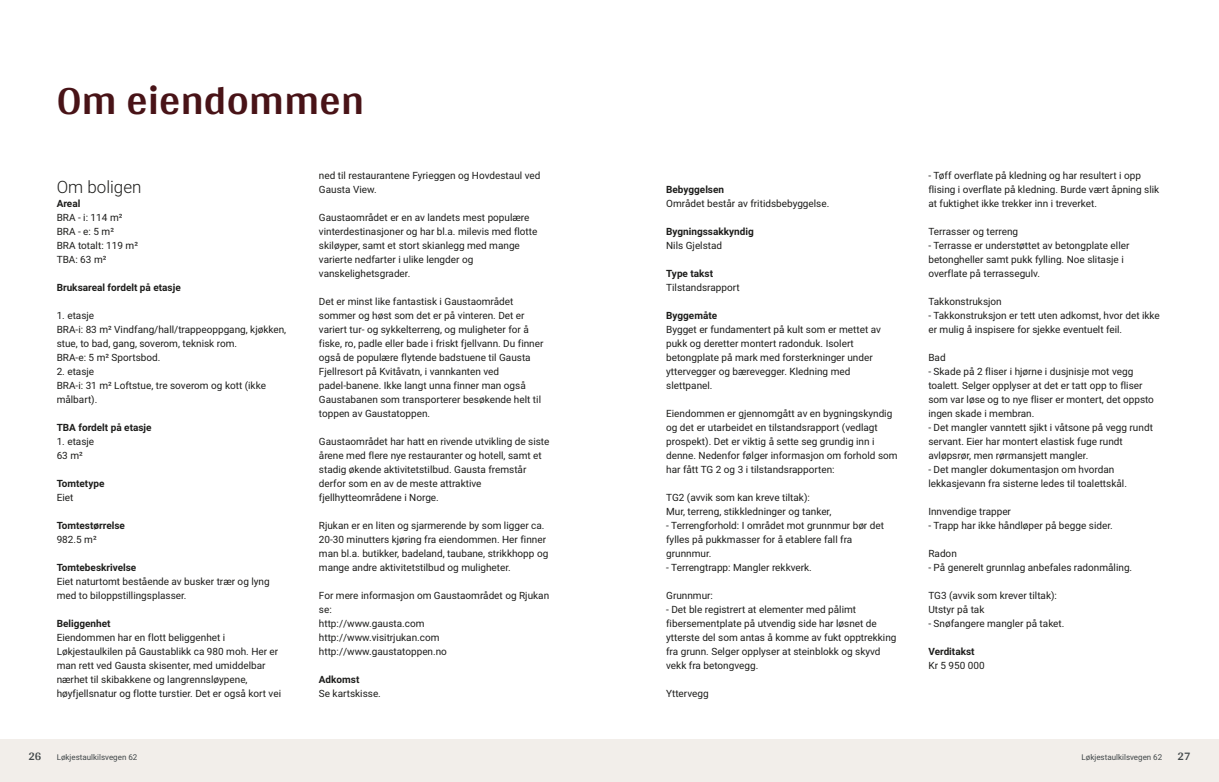
<style>
.page{position:relative;width:1219px;height:782px;background:#fff}
.page>*{position:absolute;margin:0;border:0;box-sizing:border-box;transform-origin:0 0}
.t1{font:700 42px "Arya";color:#481317}
.t2{font:300 17px "Roboto Vitec";color:#1d1d1b}
.t3{font:700 12px "Arya";color:#414749}
.t4{font:10px/14px "Roboto Vitec";color:#1d1d1b}
.t5{font:700 10px "Roboto Vitec";color:#1d1d1b}
.t6{font:8px "Roboto Vitec";color:#414749}
</style>
<div class="page">
<div style="left:0;top:739px;width:612px;height:42px;background:#f2eeea"></div>
<div style="left:607px;top:739px;width:612px;height:42px;background:#f2eeea"></div>
<h1 class="t1" style="left:57px;top:75px;width:309px">Om eiendommen</h1>
<h2 class="t2" style="left:57px;top:174px;width:86px">Om boligen</h2>
<p class="t5" style="left:57px;top:196px;width:25px">Areal</p>
<p class="t4" style="left:57px;top:209px;width:83px">BRA ‑ i: 114 m²<br>BRA ‑ e: 5 m²<br>BRA totalt: 119 m²<br>TBA: 63 m²</p>
<p class="t5" style="left:57px;top:280px;width:126px">Bruksareal fordelt på etasje</p>
<p class="t4" style="left:57px;top:307px;width:231px">1. etasje<br>BRA‑i: 83 m² Vindfang/hall/trappeoppgang, kjøkken, stue, to bad, gang, soverom, teknisk rom.<br>BRA‑e: 5 m² Sportsbod.</p>
<p class="t4" style="left:57px;top:363px;width:211px">2. etasje<br>BRA‑i: 31 m² Loftstue, tre soverom og kott (ikke målbart).</p>
<p class="t5" style="left:57px;top:420px;width:96px">TBA fordelt på etasje</p>
<p class="t4" style="left:57px;top:433px;width:39px">1. etasje<br>63 m²</p>
<p class="t5" style="left:57px;top:476px;width:49px">Tomtetype</p>
<p class="t4" style="left:57px;top:489px;width:18px">Eiet</p>
<p class="t5" style="left:57px;top:518px;width:70px">Tomtestørrelse</p>
<p class="t4" style="left:57px;top:531px;width:42px">982.5 m²</p>
<p class="t5" style="left:57px;top:560px;width:81px">Tomtebeskrivelse</p>
<p class="t4" style="left:57px;top:573px;width:215px">Eiet naturtomt bestående av busker trær og lyng med to biloppstillingsplasser.</p>
<p class="t5" style="left:57px;top:616px;width:55px">Beliggenhet</p>
<p class="t4" style="left:57px;top:629px;width:226px">Eiendommen har en flott beliggenhet i Løkjestaulkilen på Gaustablikk ca 980 moh. Her er man rett ved Gausta skisenter, med umiddelbar nærhet til skibakkene og langrennsløypene, høyfjellsnatur og flotte turstier. Det er også kort vei</p>
<p class="t4" style="left:319px;top:167px;width:223px">ned til restaurantene Fyrieggen og Hovdestaul ved<br>Gausta View.</p>
<p class="t4" style="left:319px;top:209px;width:220px">Gaustaområdet er en av landets mest populære vinterdestinasjoner og har bl.a. milevis med flotte skiløyper, samt et stort skianlegg med mange varierte nedfarter i ulike lengder og vanskelighetsgrader.</p>
<p class="t4" style="left:319px;top:293px;width:226px">Det er minst like fantastisk i Gaustaområdet sommer og høst som det er på vinteren. Det er variert tur‑ og sykkelterreng, og muligheter for å fiske, ro, padle eller bade i friskt fjellvann. Du finner også de populære flytende badstuene til Gausta Fjellresort på Kvitåvatn, i vannkanten ved padel‑banene. Ikke langt unna finner man også Gaustabanen som transporterer besøkende helt til toppen av Gaustatoppen.</p>
<p class="t4" style="left:319px;top:433px;width:232px">Gaustaområdet har hatt en rivende utvikling de siste årene med flere nye restauranter og hotell, samt et stadig økende aktivitetstilbud. Gausta fremstår derfor som en av de meste attraktive fjellhytteområdene i Norge.</p>
<p class="t4" style="left:319px;top:517px;width:231px">Rjukan er en liten og sjarmerende by som ligger ca.<br>20‑30 minutters kjøring fra eiendommen. Her finner man bl.a. butikker, badeland, taubane, strikkhopp og mange andre aktivitetstilbud og muligheter.</p>
<p class="t4" style="left:319px;top:587px;width:232px">For mere informasjon om Gaustaområdet og Rjukan se:<br>http://www.gausta.com<br>http://www.visitrjukan.com http://www.gaustatoppen.no</p>
<p class="t5" style="left:319px;top:672px;width:42px">Adkomst</p>
<p class="t4" style="left:319px;top:685px;width:64px">Se kartskisse.</p>
<p class="t5" style="left:666px;top:182px;width:59px">Bebyggelsen</p>
<p class="t4" style="left:666px;top:195px;width:165px">Området består av fritidsbebyggelse.</p>
<p class="t5" style="left:666px;top:224px;width:89px">Bygningssakkyndig</p>
<p class="t4" style="left:666px;top:237px;width:58px">Nils Gjelstad</p>
<p class="t5" style="left:666px;top:266px;width:48px">Type takst</p>
<p class="t4" style="left:666px;top:279px;width:75px">Tilstandsrapport</p>
<p class="t5" style="left:666px;top:308px;width:52px">Byggemåte</p>
<p class="t4" style="left:666px;top:321px;width:216px">Bygget er fundamentert på kult som er mettet av pukk og deretter montert radonduk. Isolert betongplate på mark med forsterkninger under yttervegger og bærevegger. Kledning med slettpanel.</p>
<p class="t4" style="left:666px;top:405px;width:233px">Eiendommen er gjennomgått av en bygningskyndig og det er utarbeidet en tilstandsrapport (vedlagt prospekt). Det er viktig å sette seg grundig inn i denne. Nedenfor følger informasjon om forhold som har fått TG 2 og 3 i tilstandsrapporten:</p>
<p class="t4" style="left:666px;top:489px;width:219px">TG2 (avvik som kan kreve tiltak):<br>Mur, terreng, stikkledninger og tanker,<br>‑ Terrengforhold: I området mot grunnmur bør det fylles på pukkmasser for å etablere fall fra grunnmur.<br>‑ Terrengtrapp: Mangler rekkverk.</p>
<p class="t4" style="left:666px;top:587px;width:232px">Grunnmur:<br>‑ Det ble registrert at elementer med pålimt fibersementplate på utvendig side har løsnet de ytterste del som antas å komme av fukt opptrekking fra grunn. Selger opplyser at steinblokk og skyvd vekk fra betongvegg.</p>
<p class="t4" style="left:666px;top:685px;width:44px">Yttervegg</p>
<p class="t4" style="left:928px;top:167px;width:232px">‑ Tøff overflate på kledning og har resultert i opp flising i overflate på kledning. Burde vært åpning slik at fuktighet ikke trekker inn i treverket.</p>
<p class="t4" style="left:928px;top:223px;width:203px">Terrasser og terreng<br>‑ Terrasse er understøttet av betongplate eller betongheller samt pukk fylling. Noe slitasje i overflate på terrassegulv.</p>
<p class="t4" style="left:928px;top:293px;width:233px">Takkonstruksjon<br>‑ Takkonstruksjon er tett uten adkomst, hvor det ikke er mulig å inspisere for sjekke eventuelt feil.</p>
<p class="t4" style="left:928px;top:349px;width:227px">Bad<br>‑ Skade på 2 fliser i hjørne i dusjnisje mot vegg toalett. Selger opplyser at det er tatt opp to fliser som var løse og to nye fliser er montert, det oppsto ingen skade i membran.<br>‑ Det mangler vanntett sjikt i våtsone på vegg rundt servant. Eier har montert elastisk fuge rundt avløpsrør, men rørmansjett mangler.<br>‑ Det mangler dokumentasjon om hvordan lekkasjevann fra sisterne ledes til toalettskål.</p>
<p class="t4" style="left:928px;top:503px;width:186px">Innvendige trapper<br>‑ Trapp har ikke håndløper på begge sider.</p>
<p class="t4" style="left:928px;top:545px;width:205px">Radon<br>‑ På generelt grunnlag anbefales radonmåling.</p>
<p class="t4" style="left:928px;top:587px;width:138px">TG3 (avvik som krever tiltak):<br>Utstyr på tak<br>‑ Snøfangere mangler på taket.</p>
<p class="t5" style="left:928px;top:644px;width:48px">Verditakst</p>
<p class="t4" style="left:928px;top:657px;width:58px">Kr 5 950 000</p>
<p class="t3" style="left:28px;top:749px;width:15px">26</p>
<p class="t6" style="left:57px;top:751px;width:82px">Løkjestaulkilsvegen 62</p>
<p class="t6" style="left:1081px;top:751px;width:82px">Løkjestaulkilsvegen 62</p>
<p class="t3" style="left:1177px;top:749px;width:15px">27</p>
</div>
